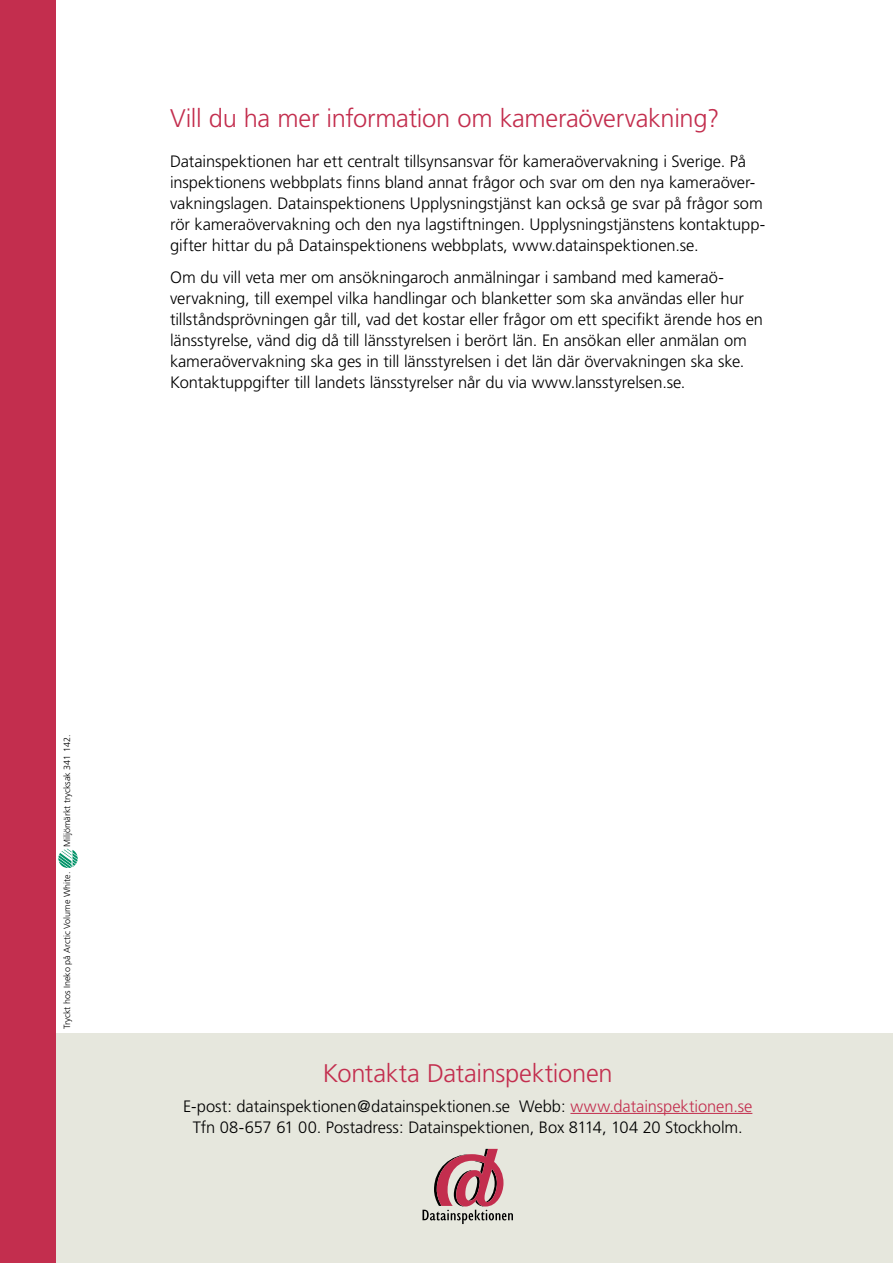
<style>
.page{position:relative;width:893px;height:1263px;background:#fff}
.page>*{position:absolute;margin:0;border:0;box-sizing:border-box;transform-origin:0 0}
.t1{font:300 25.5px "Frutiger";letter-spacing:-.01em;color:#c32e4e}
.t2{font:300 16.5px/21px "Frutiger";letter-spacing:-.005em;color:#000}
.t3{font:300 9px "Frutiger";color:#000}
.s1{color:#c32e4e}
</style>
<div class="page">
<div style="left:0;top:1033px;width:893px;height:230px;background:#e6e7dd"></div>
<svg style="left:422px;top:1149px;width:91px;height:75px"></svg>
<hr style="left:570px;top:1113px;width:182px;height:1px;background:#c32e4e">
<svg style="left:58px;top:849px;width:20px;height:19px"></svg>
<div style="left:0;top:0;width:55px;height:1263px;background:#c32e4e"></div>
<h1 class="t1" style="left:170px;top:104px;width:551px">Vill du ha mer information om kameraövervakning?</h1>
<p class="t2" style="left:170px;top:151px;width:597px">Datainspektionen har ett centralt tillsynsansvar för kameraövervakning i Sverige. På inspektionens webbplats finns bland annat frågor och svar om den nya kameraöver&shy;vakningslagen. Datainspektionens Upplysningstjänst kan också ge svar på frågor som rör kameraövervakning och den nya lagstiftningen. Upplysningstjänstens kontaktupp&shy;gifter hittar du på Datainspektionens webbplats, www.datainspektionen.se.</p>
<p class="t2" style="left:170px;top:267px;width:595px">Om du vill veta mer om ansökningaroch anmälningar i samband med kameraö&shy;vervakning, till exempel vilka handlingar och blanketter som ska användas eller hur tillståndsprövningen går till, vad det kostar eller frågor om ett specifikt ärende hos en länsstyrelse, vänd dig då till länsstyrelsen i berört län. En ansökan eller anmälan om kameraövervakning ska ges in till länsstyrelsen i det län där övervakningen ska ske.<br>Kontaktuppgifter till landets länsstyrelser når du via www.lansstyrelsen.se.</p>
<p class="t3" style="left:62px;top:847px;width:114px;rotate:-90deg">Miljömärkt trycksak 341 142.</p>
<p class="t3" style="left:62px;top:1029px;width:159px;rotate:-90deg">Tryckt hos Ineko på Arctic Volume White.</p>
<h1 class="t1" style="left:323px;top:1059px;width:292px">Kontakta Datainspektionen</h1>
<p class="t2" style="left:183px;top:1096px;width:571px;text-align:center">E-post: datainspektionen@datainspektionen.se Webb: <span class="s1">www.datainspektionen.se<br></span>Tfn 08-657 61 00. Postadress: Datainspektionen, Box 8114, 104 20 Stockholm.</p>
</div>
